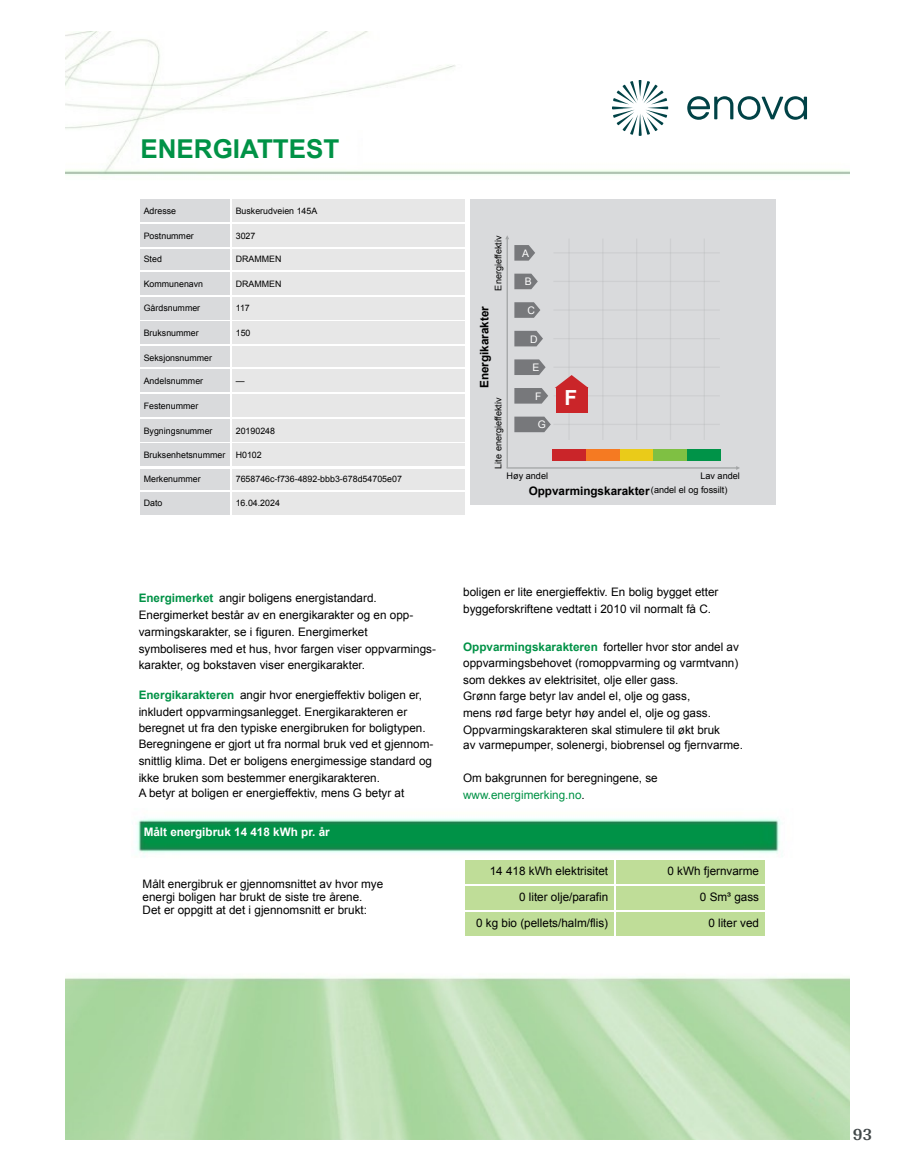
<style>
.page{position:relative;width:915px;height:1172px;background:#fff}
.page>*{position:absolute;margin:0;border:0;box-sizing:border-box;transform-origin:0 0}
.t1{font:700 25.95px "Arial";color:#009246}
.t2{font:700 20.85px "Arial";color:#fff}
.t3{font:700 18px "Arya";color:#414749}
.t4{font:11.7px/17px "Arial";color:#000}
.t5{font:700 11.7px "Arial";color:#000}
.t6{font:700 11.7px "Arial";color:#fff}
.t7{font:10.35px "Arial";color:#fff}
.t8{font:9.15px "Arial";color:#000}
.t9{font:8.85px "Arial";color:#000}
.s1{font-weight:400;font-size:9.15px}
.s2{font-weight:700;color:#009246}
.s3{color:#009246}
</style>
<div class="page">
<img style="left:66px;top:32px;width:783px;height:1107px">
<svg style="left:687px;top:96px;width:119px;height:24px"></svg>
<svg style="left:611px;top:80px;width:57px;height:56px"></svg>
<div style="left:470px;top:200px;width:305px;height:305px;background:#d9dadc"></div>
<hr style="left:506px;top:237px;width:1px;height:231px;background:#a3a5a6">
<hr style="left:506px;top:467px;width:231px;height:2px;background:#a3a5a6">
<svg style="left:514px;top:245px;width:21px;height:16px"></svg>
<svg style="left:514px;top:274px;width:23px;height:15px"></svg>
<svg style="left:514px;top:302px;width:26px;height:16px"></svg>
<svg style="left:514px;top:331px;width:29px;height:15px"></svg>
<svg style="left:514px;top:359px;width:31px;height:16px"></svg>
<svg style="left:514px;top:388px;width:34px;height:16px"></svg>
<svg style="left:514px;top:417px;width:36px;height:15px"></svg>
<div style="left:552px;top:449px;width:33px;height:12px;background:#ca2529"></div>
<div style="left:585px;top:449px;width:34px;height:12px;background:#f57a22"></div>
<div style="left:619px;top:449px;width:34px;height:12px;background:#eacb19"></div>
<div style="left:653px;top:449px;width:34px;height:12px;background:#7fc043"></div>
<div style="left:687px;top:449px;width:34px;height:12px;background:#009348"></div>
<hr style="left:568px;top:239px;width:1px;height:201px;background:#a3a5a6">
<hr style="left:602px;top:239px;width:1px;height:201px;background:#a3a5a6">
<hr style="left:635px;top:239px;width:2px;height:201px;background:#a3a5a6">
<hr style="left:669px;top:239px;width:2px;height:201px;background:#a3a5a6">
<hr style="left:703px;top:239px;width:1px;height:201px;background:#a3a5a6">
<hr style="left:553px;top:252px;width:166px;height:1px;background:#a3a5a6">
<hr style="left:553px;top:281px;width:166px;height:1px;background:#a3a5a6">
<hr style="left:553px;top:309px;width:166px;height:2px;background:#a3a5a6">
<hr style="left:553px;top:338px;width:166px;height:1px;background:#a3a5a6">
<hr style="left:553px;top:367px;width:166px;height:1px;background:#a3a5a6">
<hr style="left:553px;top:395px;width:166px;height:1px;background:#a3a5a6">
<hr style="left:553px;top:424px;width:166px;height:1px;background:#a3a5a6">
<svg style="left:555px;top:375px;width:33px;height:13px"></svg>
<div style="left:556px;top:387px;width:31px;height:26px;background:#ca2529"></div>
<div style="left:140px;top:200px;width:89px;height:22px;background:#d9dadc"></div>
<div style="left:232px;top:200px;width:233px;height:22px;background:#e7e7e7"></div>
<div style="left:140px;top:224px;width:89px;height:22px;background:#d9dadc"></div>
<div style="left:232px;top:224px;width:233px;height:22px;background:#e7e7e7"></div>
<div style="left:140px;top:249px;width:89px;height:21px;background:#d9dadc"></div>
<div style="left:232px;top:249px;width:233px;height:21px;background:#e7e7e7"></div>
<div style="left:140px;top:272px;width:89px;height:22px;background:#d9dadc"></div>
<div style="left:232px;top:272px;width:233px;height:22px;background:#e7e7e7"></div>
<div style="left:140px;top:297px;width:89px;height:22px;background:#d9dadc"></div>
<div style="left:232px;top:297px;width:233px;height:22px;background:#e7e7e7"></div>
<div style="left:140px;top:322px;width:89px;height:22px;background:#d9dadc"></div>
<div style="left:232px;top:322px;width:233px;height:22px;background:#e7e7e7"></div>
<div style="left:140px;top:346px;width:89px;height:21px;background:#d9dadc"></div>
<div style="left:232px;top:346px;width:233px;height:21px;background:#e7e7e7"></div>
<div style="left:140px;top:370px;width:89px;height:22px;background:#d9dadc"></div>
<div style="left:232px;top:370px;width:233px;height:22px;background:#e7e7e7"></div>
<div style="left:140px;top:394px;width:89px;height:23px;background:#d9dadc"></div>
<div style="left:232px;top:394px;width:233px;height:23px;background:#e7e7e7"></div>
<div style="left:140px;top:419px;width:89px;height:22px;background:#d9dadc"></div>
<div style="left:232px;top:419px;width:233px;height:22px;background:#e7e7e7"></div>
<div style="left:140px;top:444px;width:89px;height:22px;background:#d9dadc"></div>
<div style="left:232px;top:444px;width:233px;height:22px;background:#e7e7e7"></div>
<div style="left:140px;top:469px;width:89px;height:20px;background:#d9dadc"></div>
<div style="left:232px;top:469px;width:233px;height:20px;background:#e7e7e7"></div>
<div style="left:140px;top:492px;width:89px;height:22px;background:#d9dadc"></div>
<div style="left:232px;top:492px;width:233px;height:22px;background:#e7e7e7"></div>
<div style="left:465px;top:860px;width:148px;height:23px;background:#bfdd98"></div>
<div style="left:615px;top:860px;width:148px;height:23px;background:#bfdd98"></div>
<div style="left:465px;top:886px;width:148px;height:23px;background:#bfdd98"></div>
<div style="left:615px;top:886px;width:148px;height:23px;background:#bfdd98"></div>
<div style="left:465px;top:912px;width:148px;height:23px;background:#bfdd98"></div>
<div style="left:615px;top:912px;width:148px;height:23px;background:#bfdd98"></div>
<h1 class="t1" style="left:140px;top:131px;width:200px">ENERGIATTEST</h1>
<p class="t9" style="left:144px;top:205px;width:34px">Adresse</p>
<p class="t9" style="left:236px;top:205px;width:83px">Buskerudveien 145A</p>
<p class="t9" style="left:144px;top:229px;width:52px">Postnummer</p>
<p class="t9" style="left:236px;top:229px;width:21px">3027</p>
<p class="t9" style="left:144px;top:253px;width:20px">Sted</p>
<p class="t9" style="left:236px;top:253px;width:47px">DRAMMEN</p>
<p class="t9" style="left:144px;top:277px;width:61px">Kommunenavn</p>
<p class="t9" style="left:236px;top:277px;width:47px">DRAMMEN</p>
<p class="t9" style="left:144px;top:302px;width:58px">Gårdsnummer</p>
<p class="t9" style="left:236px;top:302px;width:16px">117</p>
<p class="t9" style="left:144px;top:327px;width:56px">Bruksnummer</p>
<p class="t9" style="left:236px;top:327px;width:16px">150</p>
<p class="t9" style="left:144px;top:351px;width:70px">Seksjonsnummer</p>
<p class="t9" style="left:144px;top:375px;width:61px">Andelsnummer</p>
<p class="t9" style="left:236px;top:375px;width:10px">—</p>
<p class="t9" style="left:144px;top:400px;width:56px">Festenummer</p>
<p class="t9" style="left:144px;top:424px;width:70px">Bygningsnummer</p>
<p class="t9" style="left:236px;top:424px;width:41px">20190248</p>
<p class="t9" style="left:144px;top:449px;width:119px">Bruksenhetsnummer H0102</p>
<p class="t9" style="left:144px;top:472px;width:58px">Merkenummer</p>
<p class="t9" style="left:236px;top:472px;width:168px">7658746c-f736-4892-bbb3-678d54705e07</p>
<p class="t9" style="left:144px;top:497px;width:20px">Dato</p>
<p class="t9" style="left:236px;top:497px;width:46px">16.04.2024</p>
<p class="t8" style="left:491px;top:291px;width:56px;rotate:-90deg">Energieffektiv</p>
<p class="t5" style="left:476px;top:388px;width:84px;rotate:-90deg">Energikarakter</p>
<p class="t8" style="left:491px;top:469px;width:73px;rotate:-90deg">Lite energieffektiv</p>
<p class="t7" style="left:522px;top:246px;width:8px">A</p>
<p class="t7" style="left:524px;top:275px;width:8px">B</p>
<p class="t7" style="left:527px;top:303px;width:9px">C</p>
<p class="t7" style="left:530px;top:332px;width:9px">D</p>
<p class="t7" style="left:532px;top:360px;width:8px">E</p>
<p class="t7" style="left:535px;top:389px;width:8px">F</p>
<p class="t7" style="left:537px;top:418px;width:10px">G</p>
<h2 class="t2" style="left:564px;top:383px;width:14px">F</h2>
<p class="t8" style="left:506px;top:469px;width:43px">Høy andel</p>
<p class="t8" style="left:700px;top:469px;width:41px">Lav andel</p>
<p class="t5" style="left:528px;top:482px;width:200px">Oppvarmingskarakter<span class="s1">(andel el og fossilt)</span></p>
<p class="t4" style="left:139px;top:590px;width:299px"><span class="s2">Energimerket</span> angir boligens energistandard.<br>Energimerket består av en energikarakter og en opp&shy;varmingskarakter, se i figuren. Energimerket symboliseres med et hus, hvor fargen viser oppvarmings-</p>
<p class="t4" style="left:139px;top:656px;width:228px">karakter, og bokstaven viser energikarakter.</p>
<p class="t4" style="left:139px;top:686px;width:288px"><span class="s2">Energikarakteren</span> angir hvor energieffektiv boligen er, inkludert oppvarmingsanlegget. Energikarakteren er beregnet ut fra den typiske energibruken for boligtypen.</p>
<p class="t4" style="left:139px;top:735px;width:296px;text-align:justify">Beregningene er gjort ut fra normal bruk ved et gjennom&shy;snittlig klima. Det er boligens energimessige standard og ikke bruken som bestemmer energikarakteren.</p>
<p class="t4" style="left:139px;top:785px;width:267px">A betyr at boligen er energieffektiv, mens G betyr at</p>
<p class="t6" style="left:144px;top:824px;width:187px">Målt energibruk 14 418 kWh pr. år</p>
<p class="t4" style="left:142px;top:878px;width:242px;line-height:13px">Målt energibruk er gjennomsnittet av hvor mye energi boligen har brukt de siste tre årene.<br>Det er oppgitt at det i gjennomsnitt er brukt:</p>
<p class="t4" style="left:463px;top:583px;width:257px">boligen er lite energieffektiv. En bolig bygget etter byggeforskriftene vedtatt i 2010 vil normalt få C.</p>
<p class="t4" style="left:463px;top:638px;width:277px;text-align:justify"><span class="s2">Oppvarmingskarakteren</span> forteller hvor stor andel av oppvarmingsbehovet (romoppvarming og varmtvann) som dekkes av elektrisitet, olje eller gass.</p>
<p class="t4" style="left:463px;top:687px;width:258px">Grønn farge betyr lav andel el, olje og gass, mens rød farge betyr høy andel el, olje og gass.<br>Oppvarmingskarakteren skal stimulere til økt bruk</p>
<p class="t4" style="left:463px;top:737px;width:281px">av varmepumper, solenergi, biobrensel og fjernvarme.</p>
<p class="t4" style="left:463px;top:769px;width:196px">Om bakgrunnen for beregningene, se <span class="s3">www.energimerking.no</span>.</p>
<p class="t4" style="left:489px;top:863px;width:120px">14 418 kWh elektrisitet</p>
<p class="t4" style="left:667px;top:863px;width:93px">0 kWh fjernvarme</p>
<p class="t4" style="left:519px;top:889px;width:91px">0 liter olje/parafin</p>
<p class="t4" style="left:699px;top:889px;width:61px">0 Sm³ gass</p>
<p class="t4" style="left:476px;top:915px;width:133px">0 kg bio (pellets/halm/flis)</p>
<p class="t4" style="left:708px;top:915px;width:52px">0 liter ved</p>
<h3 class="t3" style="left:852px;top:1123px;width:21px">93</h3>
</div>
